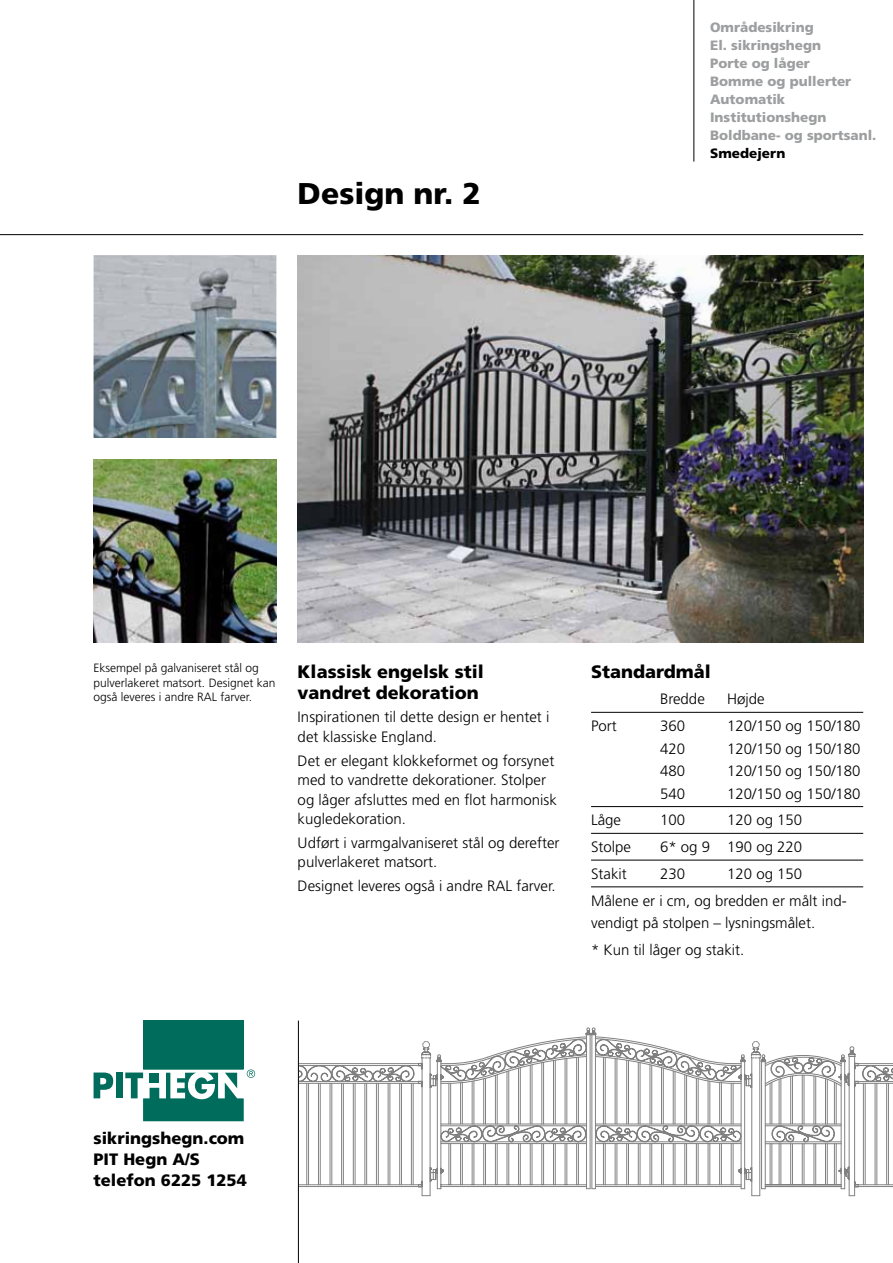
<style>
.page{position:relative;width:893px;height:1263px;background:#fff}
.page>*{position:absolute;margin:0;border:0;box-sizing:border-box;transform-origin:0 0}
.t1{font:900 30px "Frutiger LT";color:#000}
.t2{font:900 18px/21px "Frutiger";color:#000}
.t3{font:900 16.5px/21px "Frutiger";color:#000}
.t4{font:300 15px/19.5px "Frutiger";color:#000}
.t5{font:900 13.5px/18px "Frutiger";color:#9c9e9f}
.t6{font:900 13.5px "Frutiger";color:#000}
.t7{font:300 12px/14.2px "Frutiger";color:#000}
</style>
<div class="page">
<svg style="left:94px;top:1072px;width:19px;height:26px"></svg>
<div style="left:116px;top:1072px;width:7px;height:26px;background:#006d5c"></div>
<div style="left:143px;top:1020px;width:101px;height:49px;background:#006d5c"></div>
<svg style="left:125px;top:1069px;width:130px;height:52px"></svg>
<hr style="left:0;top:234px;width:863px;height:1px;background:#000">
<hr style="left:693px;top:0;width:1px;height:162px;background:#000">
<img style="left:94px;top:459px;width:182px;height:183px">
<img style="left:94px;top:255px;width:182px;height:183px">
<img style="left:298px;top:255px;width:565px;height:387px">
<hr style="left:591px;top:712px;width:272px;height:1px;background:#000">
<hr style="left:591px;top:806px;width:272px;height:1px;background:#000">
<hr style="left:591px;top:833px;width:272px;height:1px;background:#000">
<hr style="left:591px;top:860px;width:272px;height:1px;background:#000">
<hr style="left:591px;top:886px;width:272px;height:1px;background:#000">
<svg style="left:299px;top:1027px;width:594px;height:169px"></svg>
<hr style="left:411px;top:1083px;width:1px;height:102px;background:#000">
<hr style="left:413px;top:1083px;width:1px;height:102px;background:#000">
<hr style="left:399px;top:1083px;width:1px;height:102px;background:#000">
<hr style="left:401px;top:1083px;width:1px;height:102px;background:#000">
<hr style="left:388px;top:1083px;width:1px;height:102px;background:#000">
<hr style="left:389px;top:1083px;width:1px;height:102px;background:#000">
<hr style="left:376px;top:1083px;width:1px;height:102px;background:#000">
<hr style="left:378px;top:1083px;width:1px;height:102px;background:#000">
<hr style="left:364px;top:1083px;width:1px;height:102px;background:#000">
<hr style="left:366px;top:1083px;width:1px;height:102px;background:#000">
<hr style="left:353px;top:1083px;width:1px;height:102px;background:#000">
<hr style="left:355px;top:1083px;width:1px;height:102px;background:#000">
<hr style="left:341px;top:1083px;width:1px;height:102px;background:#000">
<hr style="left:343px;top:1083px;width:1px;height:102px;background:#000">
<hr style="left:330px;top:1083px;width:1px;height:102px;background:#000">
<hr style="left:331px;top:1083px;width:1px;height:102px;background:#000">
<hr style="left:318px;top:1083px;width:1px;height:102px;background:#000">
<hr style="left:320px;top:1083px;width:1px;height:102px;background:#000">
<hr style="left:306px;top:1083px;width:1px;height:102px;background:#000">
<hr style="left:308px;top:1083px;width:1px;height:102px;background:#000">
<hr style="left:299px;top:1083px;width:1px;height:102px;background:#000">
<hr style="left:298px;top:1020px;width:1px;height:243px;background:#000">
<h1 class="t1" style="left:298px;top:175px;width:185px">Design nr. 2</h1>
<p class="t5" style="left:710px;top:18px;width:168px">Områdesikring<br>El. sikringshegn<br>Porte og låger<br>Bomme og pullerter<br>Automatik<br>Institutionshegn<br>Boldbane- og sportsanl.</p>
<p class="t6" style="left:710px;top:145px;width:77px">Smedejern</p>
<p class="t7" style="left:94px;top:661px;width:183px">Eksempel på galvaniseret stål og pulverlakeret matsort. Designet kan også leveres i andre RAL farver.</p>
<p class="t2" style="left:298px;top:661px;width:188px">Klassisk engelsk stil vandret dekoration</p>
<p class="t4" style="left:298px;top:708px;width:253px">Inspirationen til dette design er hentet i det klassiske England.</p>
<p class="t4" style="left:298px;top:751px;width:261px">Det er elegant klokkeformet og forsynet med to vandrette dekorationer. Stolper og låger afsluttes med en flot harmonisk kugledekoration.</p>
<p class="t4" style="left:298px;top:833px;width:263px">Udført i varmgalvaniseret stål og derefter pulverlakeret matsort.</p>
<p class="t4" style="left:298px;top:876px;width:260px">Designet leveres også i andre RAL farver.</p>
<p class="t2" style="left:591px;top:661px;width:121px">Standardmål</p>
<p class="t4" style="left:660px;top:690px;width:46px">Bredde</p>
<p class="t4" style="left:727px;top:690px;width:39px">Højde</p>
<p class="t4" style="left:591px;top:716px;width:27px">Port</p>
<p class="t4" style="left:660px;top:716px;width:27px">360</p>
<p class="t4" style="left:727px;top:716px;width:135px">120/150 og 150/180</p>
<p class="t4" style="left:660px;top:739px;width:27px">420</p>
<p class="t4" style="left:727px;top:739px;width:135px">120/150 og 150/180</p>
<p class="t4" style="left:660px;top:761px;width:27px">480</p>
<p class="t4" style="left:727px;top:761px;width:135px">120/150 og 150/180</p>
<p class="t4" style="left:660px;top:784px;width:27px">540</p>
<p class="t4" style="left:727px;top:784px;width:135px">120/150 og 150/180</p>
<p class="t4" style="left:591px;top:811px;width:31px">Låge</p>
<p class="t4" style="left:660px;top:811px;width:27px">100</p>
<p class="t4" style="left:727px;top:811px;width:77px">120 og 150</p>
<p class="t4" style="left:591px;top:837px;width:42px">Stolpe</p>
<p class="t4" style="left:660px;top:837px;width:144px">6* og 9 190 og 220</p>
<p class="t4" style="left:591px;top:864px;width:37px">Stakit</p>
<p class="t4" style="left:660px;top:864px;width:27px">230</p>
<p class="t4" style="left:591px;top:860px;width:257px;line-height:26.7px;text-indent:136px">120 og 150<br>Målene er i cm, og bredden er målt ind-</p>
<p class="t4" style="left:591px;top:910px;width:226px;line-height:26.7px">vendigt på stolpen – lysningsmålet. * Kun til låger og stakit.</p>
<p class="t3" style="left:94px;top:1128px;width:155px">sikringshegn.com<br>PIT Hegn A/S telefon 6225 1254</p>
</div>
